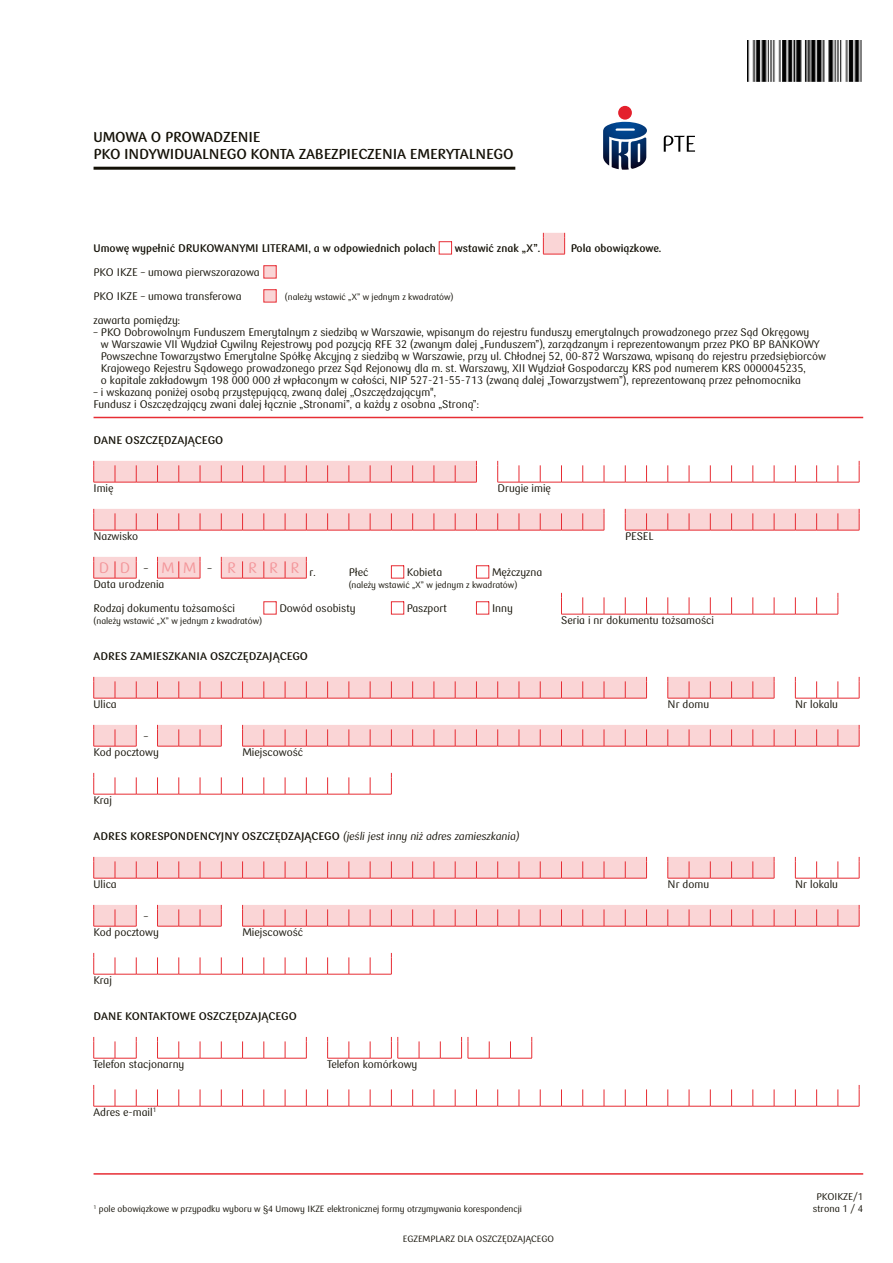
<style>
.page{position:relative;width:893px;height:1263px;background:#fff}
.page>*{position:absolute;margin:0;border:0;box-sizing:border-box;transform-origin:0 0}
.t1{font:15px "PKO Bank Polski";color:#f3969a}
.t2{font:700 14.25px/17.2px "PKO Bank Polski";letter-spacing:-.01em;color:#131006}
.t3{font:10.95px/12px "PKO Bank Polski";color:#131006}
.t4{font:700 10.95px "PKO Bank Polski";color:#131006}
.t5{font:9.75px/12px "PKO Bank Polski";color:#131006;text-align:center}
.t6{font:9px "PKO Bank Polski";color:#131006}
.s1{font-weight:400;font-style:italic}
</style>
<div class="page">
<hr style="left:94px;top:167px;width:421px;height:3px;background:#131006">
<div style="left:439px;top:241px;width:13px;height:13px;border:1px solid #e72d34"></div>
<svg style="left:543px;top:233px;width:22px;height:22px"></svg>
<div style="left:264px;top:265px;width:13px;height:13px;background:#fad5d6;border:1px solid #e72d34"></div>
<div style="left:264px;top:289px;width:13px;height:13px;background:#fad5d6;border:1px solid #e72d34"></div>
<svg style="left:93px;top:461px;width:384px;height:22px;background:#f8c7c9"></svg>
<svg style="left:497px;top:461px;width:363px;height:22px"></svg>
<svg style="left:93px;top:509px;width:512px;height:22px;background:#f8c7c9"></svg>
<svg style="left:625px;top:509px;width:235px;height:22px;background:#f8c7c8"></svg>
<svg style="left:93px;top:557px;width:44px;height:22px"></svg>
<svg style="left:157px;top:557px;width:44px;height:22px"></svg>
<svg style="left:221px;top:557px;width:86px;height:22px;background:#f8c6c7"></svg>
<div style="left:391px;top:565px;width:13px;height:13px;border:1px solid #e72d34"></div>
<div style="left:476px;top:565px;width:13px;height:13px;border:1px solid #e72d34"></div>
<div style="left:264px;top:601px;width:13px;height:13px;border:1px solid #e72d34"></div>
<div style="left:391px;top:601px;width:13px;height:13px;border:1px solid #e72d34"></div>
<div style="left:476px;top:601px;width:13px;height:13px;border:1px solid #e72d34"></div>
<svg style="left:561px;top:593px;width:278px;height:22px"></svg>
<svg style="left:93px;top:677px;width:554px;height:22px;background:#f8c7c9"></svg>
<svg style="left:667px;top:677px;width:108px;height:22px;background:#f8c6c8"></svg>
<svg style="left:795px;top:677px;width:65px;height:22px"></svg>
<svg style="left:93px;top:725px;width:44px;height:22px"></svg>
<svg style="left:157px;top:725px;width:65px;height:22px"></svg>
<svg style="left:242px;top:725px;width:618px;height:22px;background:#f8c7c9"></svg>
<svg style="left:93px;top:773px;width:299px;height:22px"></svg>
<svg style="left:93px;top:857px;width:554px;height:22px;background:#f8c7c9"></svg>
<svg style="left:667px;top:857px;width:108px;height:22px;background:#f8c6c8"></svg>
<svg style="left:795px;top:857px;width:65px;height:22px"></svg>
<svg style="left:93px;top:905px;width:44px;height:22px"></svg>
<svg style="left:157px;top:905px;width:65px;height:22px"></svg>
<svg style="left:242px;top:905px;width:618px;height:22px;background:#f8c7c9"></svg>
<svg style="left:93px;top:953px;width:299px;height:22px"></svg>
<svg style="left:93px;top:1037px;width:44px;height:22px"></svg>
<svg style="left:157px;top:1037px;width:150px;height:22px"></svg>
<svg style="left:327px;top:1037px;width:65px;height:22px"></svg>
<svg style="left:398px;top:1037px;width:64px;height:22px"></svg>
<svg style="left:468px;top:1037px;width:64px;height:22px"></svg>
<svg style="left:93px;top:1085px;width:767px;height:22px"></svg>
<hr style="left:94px;top:417px;width:769px;height:1px;background:#e72d34">
<hr style="left:94px;top:1173px;width:769px;height:2px;background:#e72d34">
<svg style="left:664px;top:136px;width:31px;height:16px"></svg>
<div style="left:618px;top:106px;width:14px;height:14px;background:#e4202c;border-radius:50%"></div>
<svg style="left:603px;top:122px;width:44px;height:48px"></svg>
<img style="left:748px;top:40px;width:113px;height:42px">
<h2 class="t2" style="left:94px;top:129px;width:421px">UMOWA O PROWADZENIE<br>PKO INDYWIDUALNEGO KONTA ZABEZPIECZENIA EMERYTALNEGO</h2>
<p class="t4" style="left:94px;top:242px;width:344px">Umowę wypełnić DRUKOWANYMI LITERAMI, a w odpowiednich polach</p>
<p class="t4" style="left:455px;top:242px;width:87px">wstawić znak „X”.</p>
<p class="t4" style="left:571px;top:242px;width:92px">Pola obowiązkowe.</p>
<p class="t3" style="left:94px;top:261px;width:168px;line-height:24px">PKO IKZE – umowa pierwszorazowa<br>PKO IKZE – umowa transferowa</p>
<p class="t6" style="left:285px;top:292px;width:170px">(należy wstawić „X” w jednym z kwadratów)</p>
<p class="t3" style="left:94px;top:315px;width:88px">zawarta pomiędzy:</p>
<p class="t3" style="left:101px;top:327px;width:727px;text-indent:-7px">– PKO Dobrowolnym Funduszem Emerytalnym z siedzibą w Warszawie, wpisanym do rejestru funduszy emerytalnych prowadzonego przez Sąd Okręgowy<br>w Warszawie VII Wydział Cywilny Rejestrowy pod pozycją RFE 32 (zwanym dalej „Funduszem”), zarządzanym i reprezentowanym przez PKO BP BANKOWY Powszechne Towarzystwo Emerytalne Spółkę Akcyjną z siedzibą w Warszawie, przy ul. Chłodnej 52, 00-872 Warszawa, wpisaną do rejestru przedsiębiorców Krajowego Rejestru Sądowego prowadzonego przez Sąd Rejonowy dla m. st. Warszawy, XII Wydział Gospodarczy KRS pod numerem KRS 0000045235,<br>o kapitale zakładowym 198 000 000 zł wpłaconym w całości, NIP 527-21-55-713 (zwaną dalej „Towarzystwem”), reprezentowaną przez pełnomocnika</p>
<p class="t3" style="left:94px;top:387px;width:387px">– i wskazaną poniżej osobą przystępującą, zwaną dalej ,,Oszczędzającym",<br>Fundusz i Oszczędzający zwani dalej łącznie „Stronami”, a każdy z osobna „Stroną”:</p>
<p class="t4" style="left:94px;top:434px;width:131px">DANE OSZCZĘDZAJĄCEGO</p>
<p class="t3" style="left:94px;top:483px;width:22px">Imię</p>
<p class="t3" style="left:497px;top:483px;width:55px">Drugie imię</p>
<p class="t3" style="left:94px;top:531px;width:46px">Nazwisko</p>
<p class="t3" style="left:625px;top:531px;width:30px">PESEL</p>
<p class="t3" style="left:144px;top:562px;width:6px">–</p>
<p class="t3" style="left:208px;top:562px;width:6px">–</p>
<p class="t3" style="left:310px;top:567px;width:8px">r.</p>
<p class="t3" style="left:349px;top:567px;width:21px">Płeć</p>
<p class="t3" style="left:407px;top:567px;width:37px">Kobieta</p>
<p class="t3" style="left:492px;top:567px;width:52px">Mężczyzna</p>
<p class="t3" style="left:94px;top:579px;width:72px">Data urodzenia</p>
<p class="t6" style="left:349px;top:580px;width:170px">(należy wstawić „X” w jednym z kwadratów)</p>
<p class="t3" style="left:94px;top:603px;width:143px">Rodzaj dokumentu tożsamości</p>
<p class="t3" style="left:279px;top:603px;width:78px">Dowód osobisty</p>
<p class="t3" style="left:407px;top:603px;width:41px">Paszport</p>
<p class="t3" style="left:492px;top:603px;width:22px">Inny</p>
<p class="t6" style="left:94px;top:616px;width:170px">(należy wstawić „X” w jednym z kwadratów)</p>
<p class="t3" style="left:561px;top:615px;width:154px">Seria i nr dokumentu tożsamości</p>
<p class="t4" style="left:94px;top:650px;width:216px">ADRES ZAMIESZKANIA OSZCZĘDZAJĄCEGO</p>
<p class="t3" style="left:94px;top:699px;width:25px">Ulica</p>
<p class="t3" style="left:668px;top:699px;width:43px">Nr domu</p>
<p class="t3" style="left:795px;top:699px;width:44px">Nr lokalu</p>
<p class="t3" style="left:94px;top:728px;width:67px;line-height:16.5px;text-indent:50px">–<br>Kod pocztowy</p>
<h1 class="t1" style="left:99px;top:560px;width:33px">D D</h1>
<h1 class="t1" style="left:162px;top:560px;width:36px">M M</h1>
<h1 class="t1" style="left:227px;top:560px;width:74px">R R R R</h1>
<p class="t3" style="left:242px;top:747px;width:62px">Miejscowość</p>
<p class="t3" style="left:94px;top:795px;width:20px">Kraj</p>
<p class="t4" style="left:94px;top:830px;width:427px">ADRES KORESPONDENCYJNY OSZCZĘDZAJĄCEGO <span class="s1">(jeśli jest inny niż adres zamieszkania)</span></p>
<p class="t3" style="left:94px;top:879px;width:25px">Ulica</p>
<p class="t3" style="left:668px;top:879px;width:43px">Nr domu</p>
<p class="t3" style="left:795px;top:879px;width:44px">Nr lokalu</p>
<p class="t3" style="left:94px;top:908px;width:67px;line-height:16.5px;text-indent:50px">–<br>Kod pocztowy</p>
<p class="t3" style="left:242px;top:927px;width:62px">Miejscowość</p>
<p class="t3" style="left:94px;top:975px;width:20px">Kraj</p>
<p class="t4" style="left:94px;top:1010px;width:205px">DANE KONTAKTOWE OSZCZĘDZAJĄCEGO</p>
<p class="t3" style="left:94px;top:1059px;width:92px">Telefon stacjonarny</p>
<p class="t3" style="left:327px;top:1059px;width:91px">Telefon komórkowy</p>
<p class="t3" style="left:94px;top:1107px;width:64px">Adres e-mail<sup>1</sup></p>
<p class="t6" style="left:94px;top:1204px;width:430px"><sup>1</sup> pole obowiązkowe w przypadku wyboru w §4 Umowy IKZE elektronicznej formy otrzymywania korespondencji</p>
<p class="t6" style="left:403px;top:1233px;width:153px">EGZEMPLARZ DLA OSZCZĘDZAJĄCEGO</p>
<p class="t5" style="left:813px;top:1191px;width:52px">PKOIKZE/1 strona 1 / 4</p>
</div>
